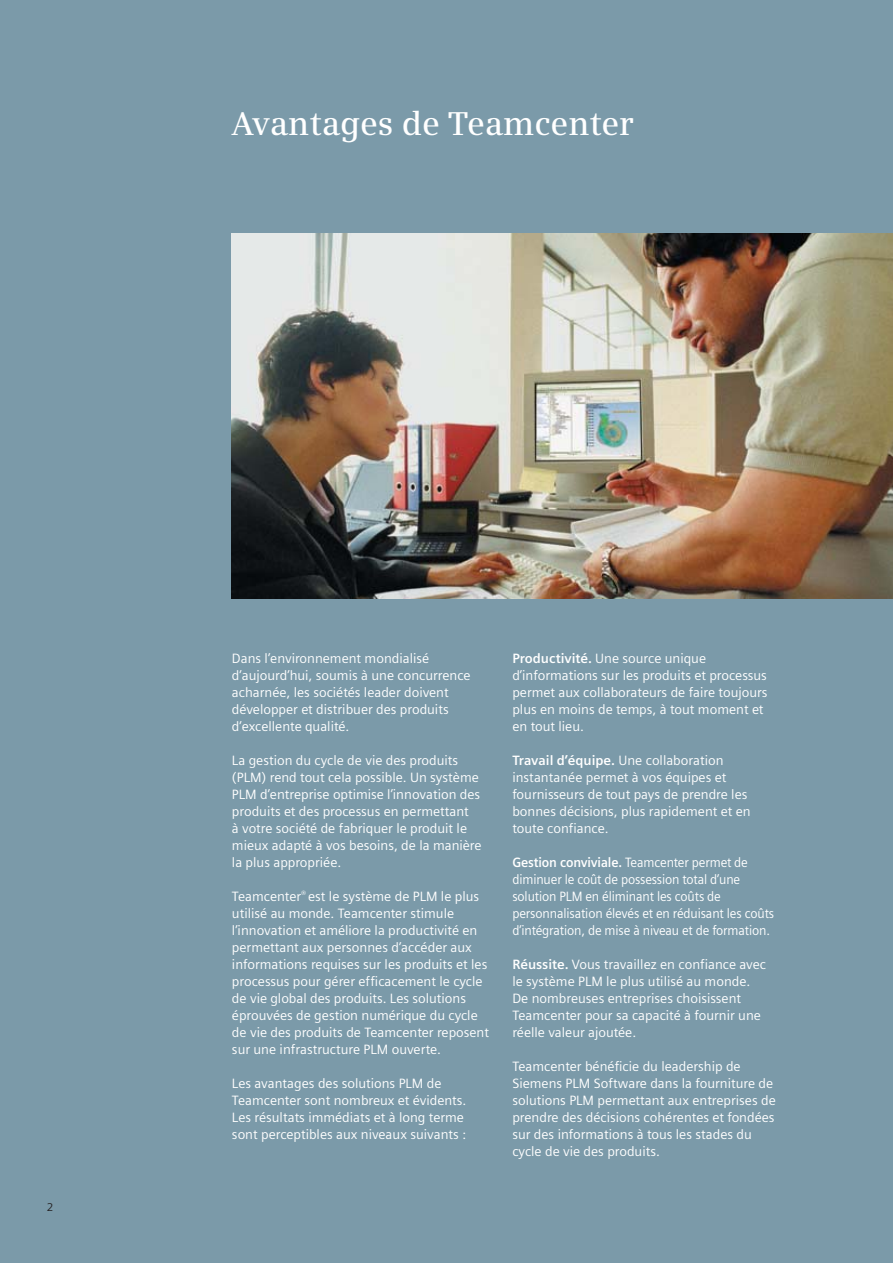
<style>
.page{position:relative;width:893px;height:1263px;background:#fff}
.page>*{position:absolute;margin:0;border:0;box-sizing:border-box;transform-origin:0 0}
.t1{font:600 33px "Siemens Serif";color:#fff}
.t2{font:13.5px/17px "Siemens Sans";color:#fff}
.t3{font:13.5px/17px "Siemens Sans";color:#fff;scale:.94 1}
.t4{font:11.25px "Siemens Sans";color:#231f20}
.s1{font-weight:700}
</style>
<div class="page">
<div style="left:0;top:0;width:892px;height:1263px;background:#7b9aa9"></div>
<img style="left:232px;top:233px;width:660px;height:366px">
<h1 class="t1" style="left:232px;top:111px;width:404px">Avantages de Teamcenter</h1>
<p class="t4" style="left:47px;top:1203px;width:8px">2</p>
<p class="t2" style="left:232px;top:651px;width:240px">Dans l’environnement mondialisé d’aujourd’hui, soumis à une concurrence acharnée, les sociétés leader doivent développer et distribuer des produits d’excellente qualité.</p>
<p class="t2" style="left:232px;top:753px;width:251px">La gestion du cycle de vie des produits (PLM) rend tout cela possible. Un système PLM d’entreprise optimise l’innovation des produits et des processus en permettant<br>à votre société de fabriquer le produit le mieux adapté à vos besoins, de la manière la plus appropriée.</p>
<p class="t2" style="left:232px;top:889px;width:259px">Teamcenter<sup>®</sup> est le système de PLM le plus utilisé au monde. Teamcenter stimule l’innovation et améliore la productivité en permettant aux personnes d’accéder aux informations requises sur les produits et les processus pour gérer efficacement le cycle de vie global des produits. Les solutions éprouvées de gestion numérique du cycle de vie des produits de Teamcenter reposent sur une infrastructure PLM ouverte.</p>
<p class="t2" style="left:232px;top:1077px;width:236px">Les avantages des solutions PLM de Teamcenter sont nombreux et évidents.<br>Les résultats immédiats et à long terme sont perceptibles aux niveaux suivants :</p>
<p class="t2" style="left:512px;top:651px;width:257px"><span class="s1">Productivité.</span> Une source unique d’informations sur les produits et processus permet aux collaborateurs de faire toujours plus en moins de temps, à tout moment et en tout lieu.</p>
<p class="t2" style="left:512px;top:753px;width:240px"><span class="s1">Travail d’équipe.</span> Une collaboration instantanée permet à vos équipes et fournisseurs de tout pays de prendre les bonnes décisions, plus rapidement et en toute confiance.</p>
<p class="t3" style="left:512px;top:855px;width:280px"><span class="s1">Gestion conviviale.</span> Teamcenter permet de diminuer le coût de possession total d’une solution PLM en éliminant les coûts de personnalisation élevés et en réduisant les coûts d’intégration, de mise à niveau et de formation.</p>
<p class="t2" style="left:512px;top:957px;width:255px"><span class="s1">Réussite.</span> Vous travaillez en confiance avec le système PLM le plus utilisé au monde.<br>De nombreuses entreprises choisissent Teamcenter pour sa capacité à fournir une réelle valeur ajoutée.</p>
<p class="t2" style="left:512px;top:1059px;width:265px">Teamcenter bénéficie du leadership de Siemens PLM Software dans la fourniture de solutions PLM permettant aux entreprises de prendre des décisions cohérentes et fondées sur des informations à tous les stades du cycle de vie des produits.</p>
</div>
